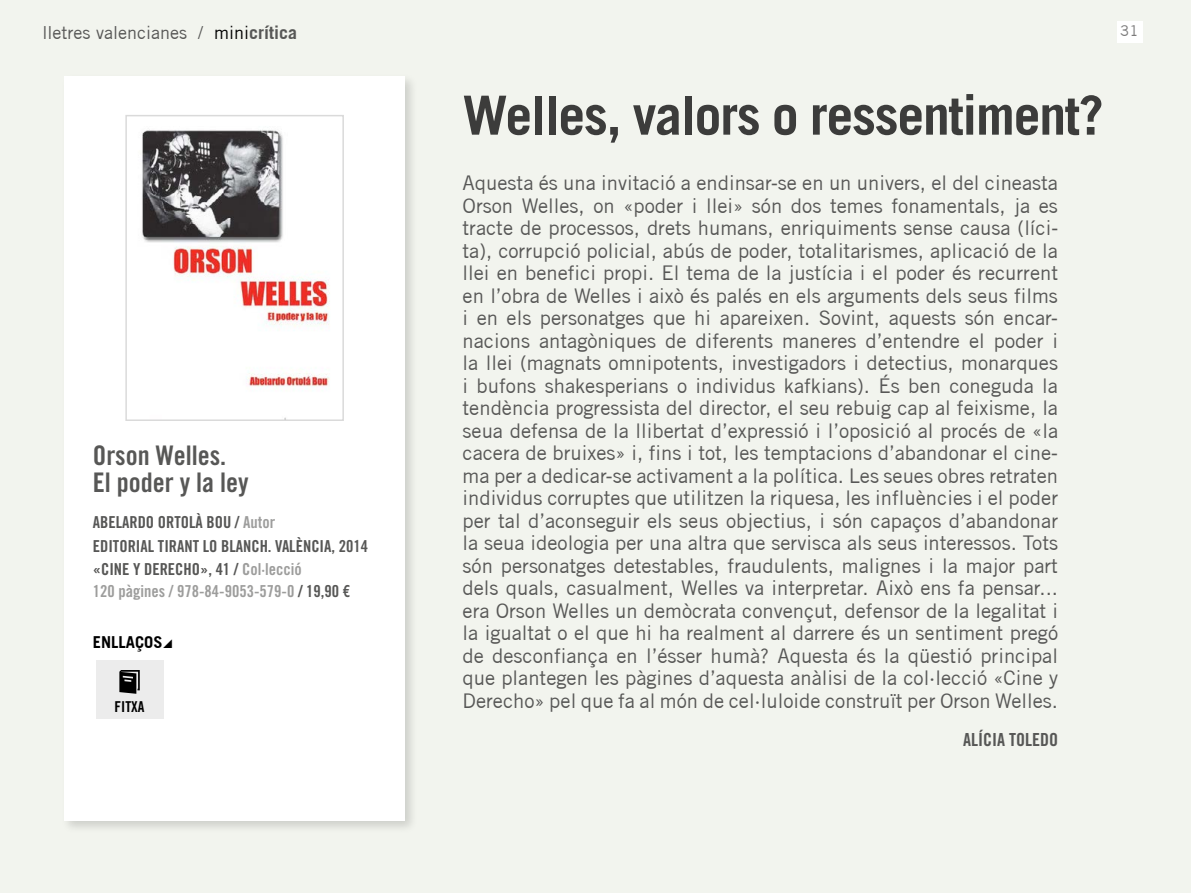
<style>
.page{position:relative;width:1191px;height:893px;background:#f2f4ee}
.page>*{position:absolute;margin:0;border:0;box-sizing:border-box;transform-origin:0 0}
.t1{font:700 54px "Trade Gothic";letter-spacing:-.025em;color:#3c3c3b}
.t2{font:27px/27px "Trade Gothic Bold Cond Twenty";color:#575756}
.t3{font:20.25px/22.5px "Trade Gothic";color:#575756;text-align:justify}
.t4{font:18px "Trade Gothic";color:#575756}
.t5{font:18px "Trade Gothic Bold Cond Twenty";color:#575756}
.t6{font:16.5px/22.2px "Trade Gothic Bold Cond Twenty";color:#9d9d9c}
.t7{font:16.5px/24px "Trade Gothic Bold Cond Twenty";color:#575756}
.t8{font:700 16.5px "Trade Gothic";color:#000}
.t9{font:15px "Trade Gothic Bold Cond Twenty";color:#000}
.t10{font:15px "Trade Gothic";color:#7c7b7b}
.s1{color:#000}
.s2{font-weight:700}
.s3{color:#9d9d9c}
.s4{color:#575756}
</style>
<div class="page">
<div style="left:1116px;top:21px;width:26px;height:22px;background:#fff"></div>
<div style="left:60px;top:72px;width:357px;height:762px;background:#000;opacity:.15"></div>
<div style="left:64px;top:77px;width:341px;height:744px;background:#fff"></div>
<img style="left:142px;top:130px;width:188px;height:288px">
<div style="left:125px;top:115px;width:219px;height:306px;border:2px solid #dadada"></div>
<div style="left:96px;top:660px;width:67px;height:59px;background:#ececec"></div>
<svg style="left:119px;top:670px;width:21px;height:24px"></svg>
<p class="t4" style="left:43px;top:21px;width:256px">lletres valencianes / <span class="s1">mini</span><span class="s2">crítica</span></p>
<p class="t10" style="left:1120px;top:22px;width:20px">31</p>
<h2 class="t2" style="left:93px;top:441px;width:157px">Orson Welles.<br>El poder y la ley</h2>
<p class="t7" style="left:93px;top:510px;width:277px">ABELARDO ORTOLÀ BOU / <span class="s3">Autor<br></span>EDITORIAL TIRANT LO BLANCH. VALÈNCIA, 2014</p>
<p class="t6" style="left:93px;top:558px;width:259px"><span class="s4">«CINE Y DERECHO», 41 /</span> Col·lecció<br>120 pàgines / 978-84-9053-579-0 <span class="s4">/ 19,90 €</span></p>
<p class="t8" style="left:93px;top:632px;width:71px">ENLLAÇOS</p>
<p class="t9" style="left:115px;top:698px;width:31px">FITXA</p>
<h1 class="t1" style="left:462px;top:82px;width:643px">Welles, valors o ressentiment?</h1>
<p class="t3" style="left:462px;top:172px;width:597px">Aquesta és una invitació a endinsar-se en un univers, el del cineasta Orson Welles, on «poder i llei» són dos temes fonamentals, ja es tracte de processos, drets humans, enriquiments sense causa (líci&shy;ta), corrupció policial, abús de poder, totalitarismes, aplicació de la llei en benefici propi. El tema de la justícia i el poder és recurrent en l’obra de Welles i això és palés en els arguments dels seus films i en els personatges que hi apareixen. Sovint, aquests són encar&shy;nacions antagòniques de diferents maneres d’entendre el poder i la llei (magnats omnipotents, investigadors i detectius, monarques i bufons shakesperians o individus kafkians). És ben coneguda la tendència progressista del director, el seu rebuig cap al feixisme, la seua defensa de la llibertat d’expressió i l’oposició al procés de «la cacera de bruixes» i, fins i tot, les temptacions d’abandonar el cine&shy;ma per a dedicar-se activament a la política. Les seues obres retraten individus corruptes que utilitzen la riquesa, les influències i el poder per tal d’aconseguir els seus objectius, i són capaços d’abandonar la seua ideologia per una altra que servisca als seus interessos. Tots són personatges detestables, fraudulents, malignes i la major part dels quals, casualment, Welles va interpretar. Això ens fa pensar... era Orson Welles un demòcrata convençut, defensor de la legalitat i la igualtat o el que hi ha realment al darrere és un sentiment pregó de desconfiança en l’ésser humà? Aquesta és la qüestió principal que plantegen les pàgines d’aquesta anàlisi de la col·lecció «Cine y Derecho» pel que fa al món de cel·luloide construït per Orson Welles.</p>
<p class="t5" style="left:963px;top:729px;width:96px">ALÍCIA TOLEDO</p>
</div>
